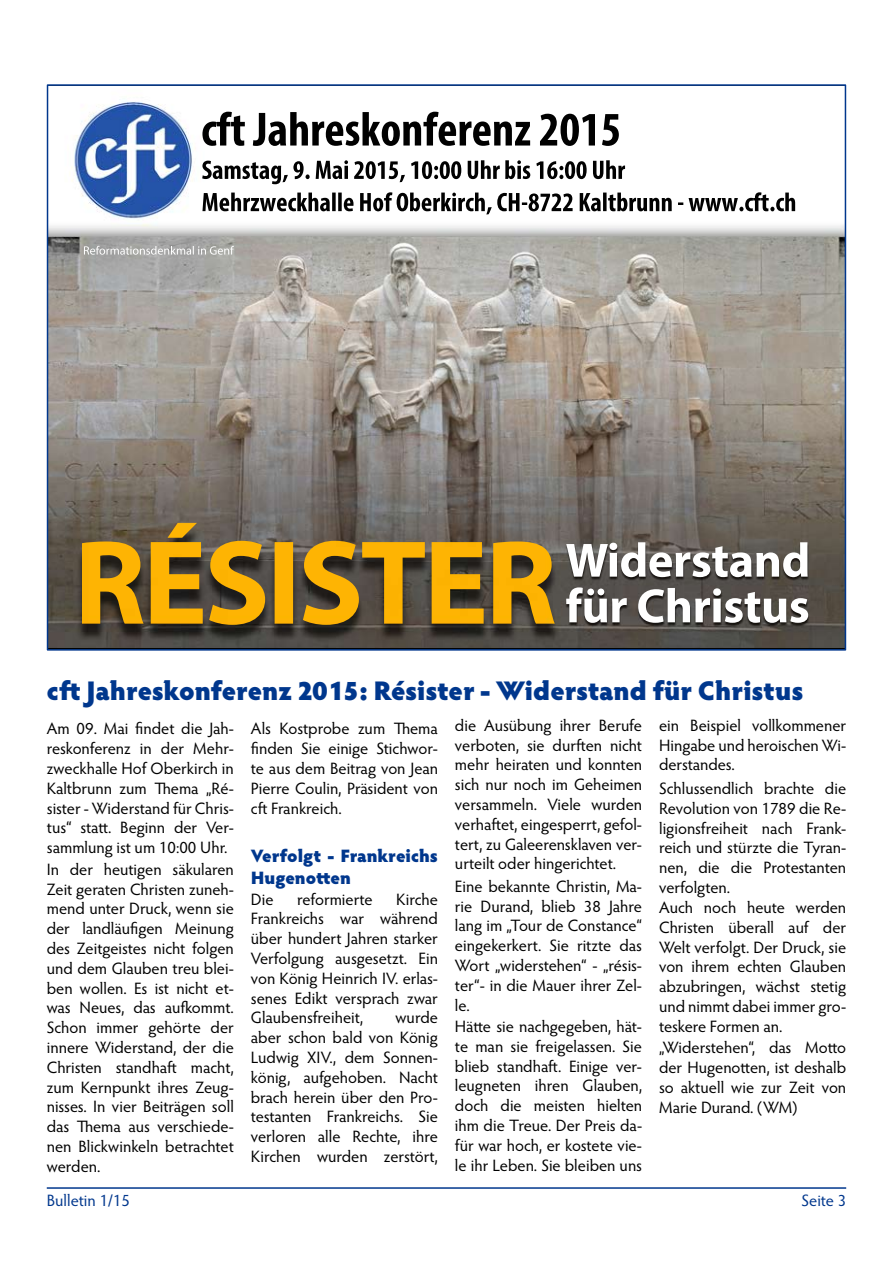
<style>
.page{position:relative;width:893px;height:1263px;background:#fff}
.page>*{position:absolute;margin:0;border:0;box-sizing:border-box;transform-origin:0 0}
.t1{font:900 27px "Hypatia Sans Pro";letter-spacing:-.005em;color:#00378d}
.t2{font:900 18px/21.6px "Hypatia Sans Pro";color:#00378d}
.t3{font:16.5px/19.8px "Hypatia Sans Pro";letter-spacing:-.005em;color:#000;text-align:justify}
.t4{font:16.5px "Hypatia Sans Pro";color:#00378d}
</style>
<div class="page">
<hr style="left:47px;top:1187px;width:799px;height:2px;background:#00378d">
<img style="left:50px;top:101px;width:793px;height:547px">
<h1 class="t1" style="left:47px;top:671px;width:758px">cft Jahreskonferenz 2015: Résister - Widerstand für Christus</h1>
<p class="t3" style="left:47px;top:718px;width:189px">Am 09. Mai findet die Jah&shy;reskonferenz in der Mehr&shy;zweckhalle Hof Oberkirch in Kaltbrunn zum Thema „Ré&shy;sister - Widerstand für Chris&shy;tus“ statt. Beginn der Ver&shy;sammlung ist um 10:00 Uhr.</p>
<p class="t3" style="left:47px;top:859px;width:189px">In der heutigen säkularen Zeit geraten Christen zuneh&shy;mend unter Druck, wenn sie der landläufigen Meinung des Zeitgeistes nicht folgen und dem Glauben treu blei&shy;ben wollen. Es ist nicht et&shy;was Neues, das aufkommt.<br>Schon immer gehörte der innere Widerstand, der die Christen standhaft macht, zum Kernpunkt ihres Zeug&shy;nisses. In vier Beiträgen soll das Thema aus verschiede&shy;nen Blickwinkeln betrachtet werden.</p>
<p class="t3" style="left:455px;top:715px;width:189px">die Ausübung ihrer Berufe verboten, sie durften nicht mehr heiraten und konnten sich nur noch im Geheimen versammeln. Viele wurden verhaftet, eingesperrt, gefol&shy;tert, zu Galeerensklaven ver&shy;urteilt oder hingerichtet.</p>
<p class="t3" style="left:455px;top:876px;width:189px">Eine bekannte Christin, Ma&shy;rie Durand, blieb 38 Jahre lang im „Tour de Constance“ eingekerkert. Sie ritzte das Wort „widerstehen“ - „résis&shy;ter“- in die Mauer ihrer Zel&shy;le.</p>
<p class="t3" style="left:455px;top:1016px;width:189px">Hätte sie nachgegeben, hät&shy;te man sie freigelassen. Sie blieb standhaft. Einige ver&shy;leugneten ihren Glauben, doch die meisten hielten ihm die Treue. Der Preis da&shy;für war hoch, er kostete vie&shy;le ihr Leben. Sie bleiben uns</p>
<p class="t3" style="left:659px;top:715px;width:189px">ein Beispiel vollkommener Hingabe und heroischen Wi&shy;derstandes.</p>
<p class="t3" style="left:659px;top:778px;width:189px;text-align:left">Schlussendlich brachte die<br>Revolution von 1789 die Re&shy;ligionsfreiheit nach Frank&shy;reich und stürzte die Tyran&shy;nen, die die Protestanten verfolgten.<br>Auch noch heute werden<br>Christen überall auf der<br>Welt verfolgt. Der Druck, sie von ihrem echten Glauben abzubringen, wächst stetig und nimmt dabei immer gro&shy;teskere Formen an.</p>
<p class="t3" style="left:659px;top:1037px;width:189px">„Widerstehen“, das Motto der Hugenotten, ist deshalb so aktuell wie zur Zeit von Marie Durand. (WM)</p>
<p class="t3" style="left:251px;top:718px;width:189px">Als Kostprobe zum Thema finden Sie einige Stichwor&shy;te aus dem Beitrag von Jean Pierre Coulin, Präsident von cft Frankreich.</p>
<p class="t2" style="left:251px;top:844px;width:189px">Verfolgt - Frankreichs<br>Hugenotten</p>
<p class="t3" style="left:251px;top:888px;width:24px">Die</p>
<p class="t3" style="left:297px;top:888px;width:77px">reformierte</p>
<p class="t3" style="left:251px;top:888px;width:189px;text-indent:145px">Kirche Frankreichs war während über hundert Jahren starker Verfolgung ausgesetzt. Ein von König Heinrich IV. erlas&shy;senes Edikt versprach zwar Glaubensfreiheit,</p>
<p class="t3" style="left:251px;top:1007px;width:189px;text-indent:145px">wurde aber schon bald von König Ludwig XIV., dem Sonnen&shy;könig, aufgehoben. Nacht brach herein über den Pro&shy;testanten Frankreichs. Sie verloren alle Rechte, ihre Kirchen wurden zerstört,</p>
<p class="t4" style="left:47px;top:1190px;width:85px">Bulletin 1/15</p>
<p class="t4" style="left:801px;top:1189px;width:46px">Seite 3</p>
</div>
